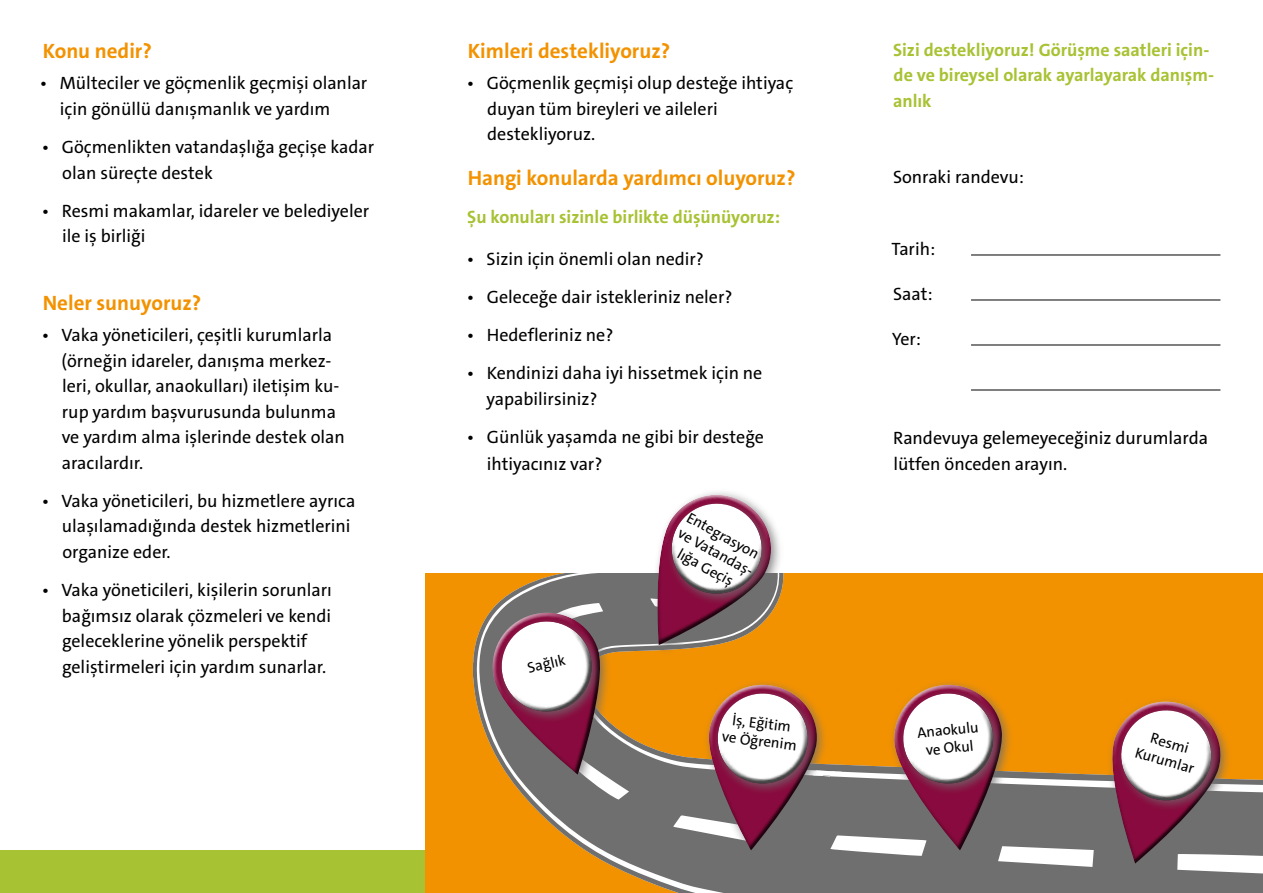
<style>
.page{position:relative;width:1263px;height:893px;background:#fff}
.page>*{position:absolute;margin:0;border:0;box-sizing:border-box;transform-origin:0 0}
.t1{font:200 21px "The Sans Var C4 s";color:#f39200}
.t2{font:200 18px/25.5px "The Sans Var C4 s";color:#000}
.t3{font:200 18px/25.5px "The Sans Var C4 s";color:#a7c233}
.t4{font:15px/18px "The Sans C4 s";color:#000;text-align:center}
</style>
<div class="page">
<div style="left:0;top:850px;width:425px;height:43px;background:#a7c233"></div>
<div style="left:425px;top:573px;width:838px;height:320px;background:#f39200"></div>
<svg style="left:473px;top:653px;width:790px;height:240px"></svg>
<svg style="left:1086px;top:683px;width:147px;height:199px"></svg>
<svg style="left:474px;top:492px;width:368px;height:367px"></svg>
<svg style="left:883px;top:675px;width:136px;height:183px"></svg>
<hr style="left:971px;top:255px;width:249px;height:1px;background:#000">
<hr style="left:971px;top:300px;width:249px;height:1px;background:#000">
<hr style="left:971px;top:345px;width:249px;height:1px;background:#000">
<hr style="left:971px;top:390px;width:249px;height:1px;background:#000">
<p class="t1" style="left:43px;top:37px;width:111px">Konu nedir?</p>
<p class="t2" style="left:60px;top:71px;width:309px;text-indent:-20px">• Mülteciler ve göçmenlik geçmişi olanlar için gönüllü danışmanlık ve yardım</p>
<p class="t2" style="left:62px;top:134px;width:313px;text-indent:-20px">• Göçmenlikten vatandaşlığa geçişe kadar olan süreçte destek</p>
<p class="t2" style="left:62px;top:198px;width:309px;text-indent:-20px">• Resmi makamlar, idareler ve belediyeler ile iş birliği</p>
<p class="t1" style="left:43px;top:289px;width:160px">Neler sunuyoruz?</p>
<p class="t2" style="left:62px;top:322px;width:285px;text-indent:-20px">• Vaka yöneticileri, çeşitli kurumlarla (örneğin idareler, danışma merkez&shy;leri, okullar, anaokulları) iletişim ku&shy;rup yardım başvurusunda bulunma ve yardım alma işlerinde destek olan aracılardır.</p>
<p class="t2" style="left:62px;top:488px;width:295px;text-indent:-20px">• Vaka yöneticileri, bu hizmetlere ayrıca ulaşılamadığında destek hizmetlerini organize eder.</p>
<p class="t2" style="left:62px;top:577px;width:271px;text-indent:-20px">• Vaka yöneticileri, kişilerin sorunları bağımsız olarak çözmeleri ve kendi geleceklerine yönelik perspektif geliştirmeleri için yardım sunarlar.</p>
<p class="t1" style="left:468px;top:37px;width:204px">Kimleri destekliyoruz?</p>
<p class="t2" style="left:487px;top:71px;width:307px;text-indent:-20px">• Göçmenlik geçmişi olup desteğe ihtiyaç duyan tüm bireyleri ve aileleri destekliyoruz.</p>
<p class="t1" style="left:468px;top:165px;width:329px">Hangi konularda yardımcı oluyoruz?</p>
<p class="t3" style="left:467px;top:204px;width:314px">Şu konuları sizinle birlikte düşünüyoruz:</p>
<p class="t2" style="left:467px;top:246px;width:239px">• Sizin için önemli olan nedir?</p>
<p class="t2" style="left:467px;top:284px;width:267px">• Geleceğe dair istekleriniz neler?</p>
<p class="t2" style="left:467px;top:322px;width:148px">• Hedefleriniz ne?</p>
<p class="t2" style="left:487px;top:361px;width:277px;text-indent:-20px">• Kendinizi daha iyi hissetmek için ne yapabilirsiniz?</p>
<p class="t2" style="left:487px;top:424px;width:279px;line-height:27px;text-indent:-20px">• Günlük yaşamda ne gibi bir desteğe ihtiyacınız var?</p>
<p class="t4" style="left:692px;top:508px;width:87px;rotate:29deg">Entegrasyon ve Vatandaş&shy;lığa Geçiş</p>
<p class="t4" style="left:526px;top:659px;width:40px;rotate:-13deg">Sağlık</p>
<p class="t4" style="left:725px;top:710px;width:77px;rotate:7deg">İş, Eğitim ve Öğrenim</p>
<p class="t3" style="left:893px;top:37px;width:322px">Sizi destekliyoruz! Görüşme saatleri için&shy;de ve bireysel olarak ayarlayarak danışm&shy;anlık</p>
<p class="t2" style="left:893px;top:165px;width:132px">Sonraki randevu:</p>
<p class="t2" style="left:892px;top:237px;width:45px">Tarih:</p>
<p class="t2" style="left:893px;top:282px;width:41px">Saat:</p>
<p class="t2" style="left:892px;top:327px;width:30px">Yer:</p>
<p class="t2" style="left:893px;top:426px;width:316px">Randevuya gelemeyeceğiniz durumlarda lütfen önceden arayın.</p>
<p class="t4" style="left:916px;top:724px;width:63px;rotate:-6deg">Anaokulu ve Okul</p>
<p class="t4" style="left:1143px;top:726px;width:62px;rotate:16deg">Resmi<br>Kurumlar</p>
</div>
